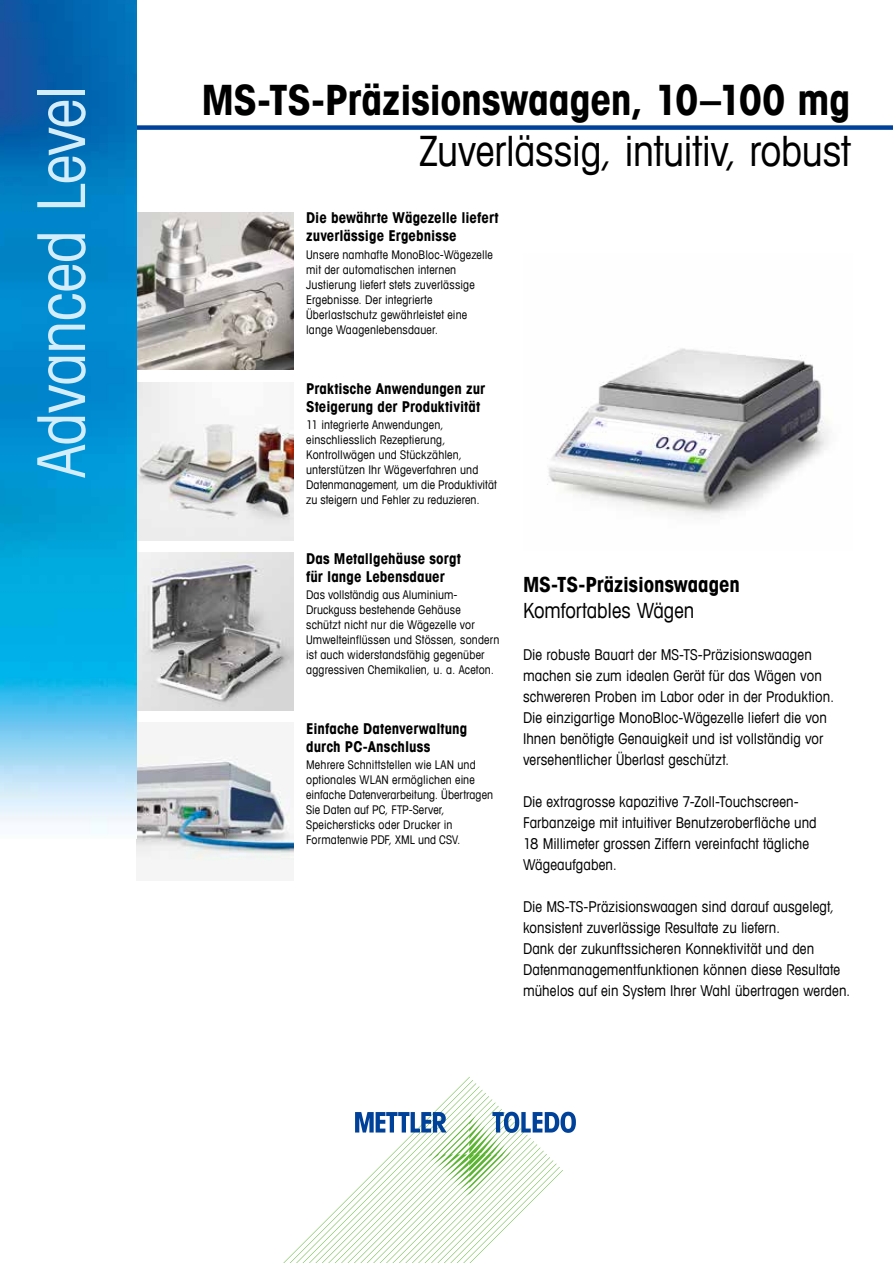
<style>
.page{position:relative;width:893px;height:1263px;background:#fff}
.page>*{position:absolute;margin:0;border:0;box-sizing:border-box;transform-origin:0 0}
.t1{font:condensed 66px "Avant Garde Com";letter-spacing:-.015em;color:#d3edfb}
.t2{font:700 condensed 42px "Avant Garde Com";letter-spacing:-.01em;color:#000}
.t3{font:condensed 42px "Avant Garde Com";letter-spacing:-.01em;color:#000}
.t4{font:700 condensed 21px "Avant Garde Com";letter-spacing:-.005em;color:#000}
.t5{font:condensed 21px "Avant Garde Com";letter-spacing:-.005em;color:#000}
.t6{font:condensed 15px/21px "Avant Garde Com";letter-spacing:.005em;color:#000}
.t7{font:700 condensed 15px/18px "Avant Garde Com";letter-spacing:.005em;color:#000}
.t8{font:condensed 12px/15px "Avant Garde Com";letter-spacing:.015em;color:#000}
</style>
<div class="page">
<img style="left:136px;top:723px;width:157px;height:138px">
<img style="left:136px;top:383px;width:157px;height:157px">
<img style="left:136px;top:213px;width:157px;height:157px">
<img style="left:136px;top:553px;width:157px;height:157px">
<img style="left:547px;top:348px;width:282px;height:169px">
<div style="left:111px;top:125px;width:782px;height:5px;background:#004199"></div>
<svg style="left:283px;top:1077px;width:293px;height:186px"></svg>
<img style="left:0;top:0;width:136px;height:834px">
<h1 class="t1" style="left:21px;top:478px;width:394px;rotate:-90deg">Advanced Level</h1>
<h2 class="t2" style="left:201px;top:73px;width:650px">MS-TS-Präzisionswaagen, 10–100 mg</h2>
<h2 class="t3" style="left:419px;top:125px;width:432px">Zuverlässig, intuitiv, robust</h2>
<p class="t7" style="left:306px;top:209px;width:194px">Die bewährte Wägezelle liefert zuverlässige Ergebnisse</p>
<p class="t8" style="left:306px;top:247px;width:188px">Unsere namhafte MonoBloc-Wägezelle mit der automatischen internen Justierung liefert stets zuverlässige Ergebnisse. Der integrierte Überlastschutz gewährleistet eine lange Waagenlebensdauer.</p>
<p class="t7" style="left:306px;top:379px;width:181px">Praktische Anwendungen zur<br>Steigerung der Produktivität</p>
<p class="t8" style="left:306px;top:417px;width:192px">11 integrierte Anwendungen, einschliesslich Rezeptierung, Kontrollwägen und Stückzählen, unterstützen Ihr Wägeverfahren und Datenmanagement, um die Produktivität zu steigern und Fehler zu reduzieren.</p>
<p class="t7" style="left:306px;top:549px;width:156px">Das Metallgehäuse sorgt für lange Lebensdauer</p>
<p class="t8" style="left:306px;top:587px;width:195px">Das vollständig aus Aluminium-Druckguss bestehende Gehäuse<br>schützt nicht nur die Wägezelle vor Umwelteinflüssen und Stössen, sondern ist auch widerstandsfähig gegenüber aggressiven Chemikalien, u. a. Aceton.</p>
<p class="t7" style="left:306px;top:719px;width:163px">Einfache Datenverwaltung durch PC-Anschluss</p>
<p class="t8" style="left:306px;top:757px;width:188px">Mehrere Schnittstellen wie LAN und optionales WLAN ermöglichen eine einfache Datenverarbeitung. Übertragen Sie Daten auf PC, FTP-Server, Speichersticks oder Drucker in Formatenwie PDF, XML und CSV.</p>
<h3 class="t4" style="left:523px;top:571px;width:219px">MS-TS-Präzisionswaagen</h3>
<h3 class="t5" style="left:523px;top:597px;width:173px">Komfortables Wägen</h3>
<p class="t6" style="left:523px;top:643px;width:313px">Die robuste Bauart der MS-TS-Präzisionswaagen machen sie zum idealen Gerät für das Wägen von schwereren Proben im Labor oder in der Produktion.<br>Die einzigartige MonoBloc-Wägezelle liefert die von Ihnen benötigte Genauigkeit und ist vollständig vor versehentlicher Überlast geschützt.</p>
<p class="t6" style="left:523px;top:790px;width:295px">Die extragrosse kapazitive 7-Zoll-Touchscreen-Farbanzeige mit intuitiver Benutzeroberfläche und 18 Millimeter grossen Ziffern vereinfacht tägliche Wägeaufgaben.</p>
<p class="t6" style="left:523px;top:895px;width:329px">Die MS-TS-Präzisionswaagen sind darauf ausgelegt, konsistent zuverlässige Resultate zu liefern.<br>Dank der zukunftssicheren Konnektivität und den Datenmanagementfunktionen können diese Resultate mühelos auf ein System Ihrer Wahl übertragen werden.</p>
</div>
